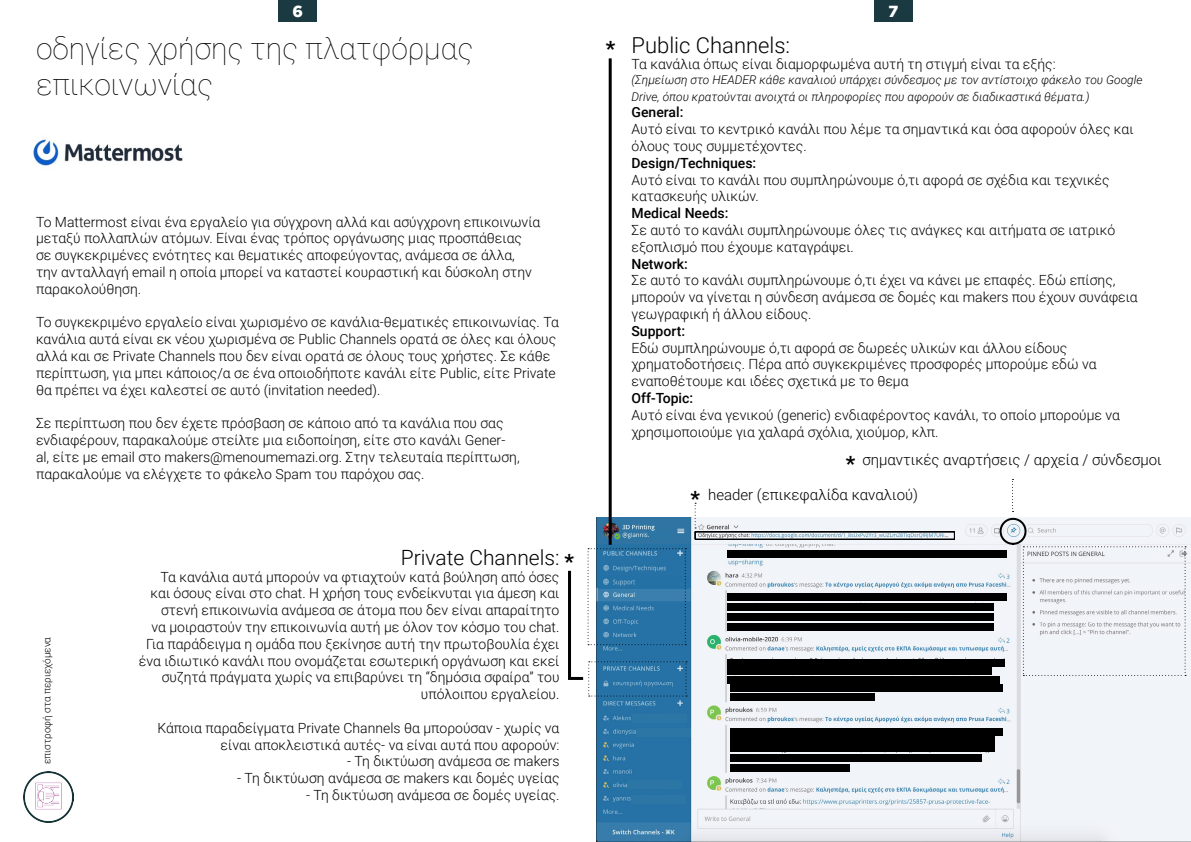
<style>
.page{position:relative;width:1191px;height:842px;background:#fff}
.page>*{position:absolute;margin:0;border:0;box-sizing:border-box;transform-origin:0 0}
.t1{font:100 30px/36px "Roboto";color:#000}
.t2{font:300 22px "Roboto";color:#000}
.t3{font:300 21px "Roboto";color:#000}
.t4{font:700 21px "Roboto";color:#000}
.t5{font:900 16px "Gotham";color:#fff}
.t6{font:300 15px "Roboto";color:#000}
.t7{font:300 14px/16.8px "Roboto";color:#000}
.t8{font:500 14px "Roboto";color:#000}
.t9{font:italic 300 12px/16.8px "Roboto";color:#000}
.t10{font:300 10px "Roboto";color:#000}
</style>
<div class="page">
<div style="left:278px;top:0;width:39px;height:21px;background:#1a3940"></div>
<div style="left:874px;top:0;width:38px;height:21px;background:#1a3940"></div>
<img style="left:33px;top:139px;width:150px;height:27px">
<img style="left:596px;top:518px;width:595px;height:323px">
<hr style="left:608px;top:58px;width:3px;height:487px;background:#000">
<hr style="left:568px;top:677px;width:15px;height:3px;background:#000">
<div style="left:727px;top:593px;width:280px;height:7px;background:#000"></div>
<div style="left:727px;top:551px;width:280px;height:7px;background:#000"></div>
<div style="left:727px;top:603px;width:267px;height:7px;background:#000"></div>
<div style="left:727px;top:659px;width:277px;height:7px;background:#000"></div>
<div style="left:727px;top:668px;width:264px;height:7px;background:#000"></div>
<div style="left:727px;top:676px;width:272px;height:7px;background:#000"></div>
<div style="left:730px;top:684px;width:272px;height:8px;background:#000"></div>
<div style="left:730px;top:728px;width:272px;height:7px;background:#000"></div>
<div style="left:730px;top:736px;width:264px;height:8px;background:#000"></div>
<div style="left:730px;top:755px;width:252px;height:7px;background:#000"></div>
<div style="left:730px;top:765px;width:120px;height:7px;background:#000"></div>
<div style="left:730px;top:744px;width:264px;height:8px;background:#000"></div>
<div style="left:730px;top:693px;width:144px;height:7px;background:#000"></div>
<div style="left:727px;top:614px;width:267px;height:7px;background:#000"></div>
<div style="left:727px;top:623px;width:267px;height:8px;background:#000"></div>
<img style="left:23px;top:771px;width:51px;height:51px">
<hr style="left:568px;top:571px;width:3px;height:107px;background:#000">
<img style="left:686px;top:575px;width:2px;height:13px">
<svg style="left:694px;top:503px;width:261px;height:37px"></svg>
<div style="left:649px;top:532px;width:20px;height:8px;background:#2c76a6"></div>
<div style="left:632px;top:714px;width:54px;height:8px;background:#2c76a6"></div>
<div style="left:636px;top:728px;width:55px;height:8px;background:#2c76a6"></div>
<div style="left:627px;top:781px;width:55px;height:8px;background:#2c76a6"></div>
<div style="left:631px;top:795px;width:55px;height:8px;background:#2c76a6"></div>
<svg style="left:999px;top:479px;width:187px;height:197px"></svg>
<svg style="left:587px;top:548px;width:99px;height:97px;background:#4082ae"></svg>
<svg style="left:588px;top:661px;width:99px;height:35px;background:#3c7fac"></svg>
<p class="t5" style="left:292px;top:2px;width:12px">6</p>
<p class="t5" style="left:888px;top:2px;width:11px">7</p>
<h1 class="t1" style="left:36px;top:29px;width:439px">οδηγίες χρήσης της πλατφόρμας επικοινωνίας</h1>
<h2 class="t2" style="left:631px;top:29px;width:160px">Public Channels:</h2>
<p class="t7" style="left:631px;top:55px;width:426px">Τα κανάλια όπως είναι διαμορφωμένα αυτή τη στιγμή είναι τα εξής:</p>
<p class="t9" style="left:631px;top:71px;width:512px">(Σημείωση στο HEADER κάθε καναλιού υπάρχει σύνδεσμος με τον αντίστοιχο φάκελο του Google<br>Drive, όπου κρατούνται ανοιχτά οι πληροφορίες που αφορούν σε διαδικαστικά θέματα.)</p>
<p class="t8" style="left:631px;top:103px;width:53px">General:</p>
<p class="t7" style="left:631px;top:120px;width:503px">Αυτό είναι το κεντρικό κανάλι που λέμε τα σημαντικά και όσα αφορούν όλες και όλους τους συμμετέχοντες.</p>
<p class="t8" style="left:631px;top:153px;width:126px">Design/Techniques:</p>
<p class="t7" style="left:631px;top:171px;width:480px">Αυτό είναι το κανάλι που συμπληρώνουμε ό,τι αφορά σε σχέδια και τεχνικές κατασκευής υλικών.</p>
<p class="t8" style="left:631px;top:203px;width:98px">Medical Needs:</p>
<p class="t7" style="left:631px;top:221px;width:485px">Σε αυτό το κανάλι συμπληρώνουμε όλες τις ανάγκες και αιτήματα σε ιατρικό εξοπλισμό που έχουμε καταγράψει.</p>
<p class="t8" style="left:631px;top:254px;width:58px">Network:</p>
<p class="t7" style="left:631px;top:271px;width:508px">Σε αυτό το κανάλι συμπληρώνουμε ό,τι έχει να κάνει με επαφές. Εδώ επίσης, μπορούν να γίνεται η σύνδεση ανάμεσα σε δομές και makers που έχουν συνάφεια γεωγραφική ή άλλου είδους.</p>
<p class="t8" style="left:631px;top:321px;width:55px">Support:</p>
<p class="t7" style="left:631px;top:339px;width:466px">Εδώ συμπληρώνουμε ό,τι αφορά σε δωρεές υλικών και άλλου είδους χρηματοδοτήσεις. Πέρα από συγκεκριμένες προσφορές μπορούμε εδώ να εναποθέτουμε και ιδέες σχετικά με το θεμα</p>
<p class="t8" style="left:631px;top:388px;width:63px">Off-Topic:</p>
<p class="t7" style="left:631px;top:406px;width:490px">Αυτό είναι ένα γενικού (generic) ενδιαφέροντος κανάλι, το οποίο μπορούμε να χρησιμοποιούμε για χαλαρά σχόλια, χιούμορ, κλπ.</p>
<h3 class="t4" style="left:605px;top:34px;width:11px">*</h3>
<p class="t7" style="left:36px;top:213px;width:506px">Το Mattermost είναι ένα εργαλείο για σύγχρονη αλλά και ασύγχρονη επικοινωνία μεταξύ πολλαπλών ατόμων. Είναι ένας τρόπος οργάνωσης μιας προσπάθειας σε συγκεκριμένες ενότητες και θεματικές αποφεύγοντας, ανάμεσα σε άλλα,<br>την ανταλλαγή email η οποία μπορεί να καταστεί κουραστική και δύσκολη στην παρακολούθηση.</p>
<p class="t7" style="left:36px;top:313px;width:524px">Το συγκεκριμένο εργαλείο είναι χωρισμένο σε κανάλια-θεματικές επικοινωνίας. Τα κανάλια αυτά είναι εκ νέου χωρισμένα σε Public Channels ορατά σε όλες και όλους αλλά και σε Private Channels που δεν είναι ορατά σε όλους τους χρήστες. Σε κάθε περίπτωση, για μπει κάποιος/α σε ένα οποιοδήποτε κανάλι είτε Public, είτε Private θα πρέπει να έχει καλεστεί σε αυτό (invitation needed).</p>
<p class="t7" style="left:36px;top:414px;width:485px">Σε περίπτωση που δεν έχετε πρόσβαση σε κάποιο από τα κανάλια που σας ενδιαφέρουν, παρακαλούμε στείλτε μια ειδοποίηση, είτε στο κανάλι Gener&shy;al, είτε με email στο makers@menoumemazi.org. Στην τελευταία περίπτωση, παρακαλούμε να ελέγχετε το φάκελο Spam του παρόχου σας.</p>
<p class="t6" style="left:862px;top:449px;width:301px">σημαντικές αναρτήσεις / αρχεία / σύνδεσμοι</p>
<p class="t6" style="left:708px;top:485px;width:211px">header (επικεφαλίδα καναλιού)</p>
<h3 class="t4" style="left:845px;top:449px;width:11px">*</h3>
<h3 class="t4" style="left:690px;top:484px;width:11px">*</h3>
<p class="t10" style="left:40px;top:764px;width:128px;rotate:-90deg">επιστροφή στα περιεχόμενα</p>
<h3 class="t3" style="left:401px;top:543px;width:160px">Private Channels:</h3>
<p class="t7" style="left:139px;top:568px;width:422px;text-align:right">Τα κανάλια αυτά μπορούν να φτιαχτούν κατά βούληση από όσες και όσους είναι στο chat. Η χρήση τους ενδείκνυται για άμεση και στενή επικοινωνία ανάμεσα σε άτομα που δεν είναι απαραίτητο<br>να μοιραστούν την επικοινωνία αυτή με όλον τον κόσμο του chat.<br>Για παράδειγμα η ομάδα που ξεκίνησε αυτή την πρωτοβουλία έχει ένα ιδιωτικό κανάλι που ονομάζεται εσωτερική οργάνωση και εκεί συζητά πράγματα χωρίς να επιβαρύνει τη “δημόσια σφαίρα” του υπόλοιπου εργαλείου.</p>
<p class="t7" style="left:157px;top:719px;width:403px;text-align:right">Κάποια παραδείγματα Private Channels θα μπορούσαν - χωρίς να είναι αποκλειστικά αυτές- να είναι αυτά που αφορούν:</p>
<p class="t7" style="left:347px;top:752px;width:214px">- Τη δικτύωση ανάμεσα σε makers</p>
<p class="t7" style="left:237px;top:769px;width:324px">- Τη δικτύωση ανάμεσα σε makers και δομές υγείας</p>
<p class="t7" style="left:306px;top:786px;width:255px">- Τη δικτύωση ανάμεσα σε δομές υγείας.</p>
<h3 class="t4" style="left:564px;top:546px;width:11px">*</h3>
</div>
